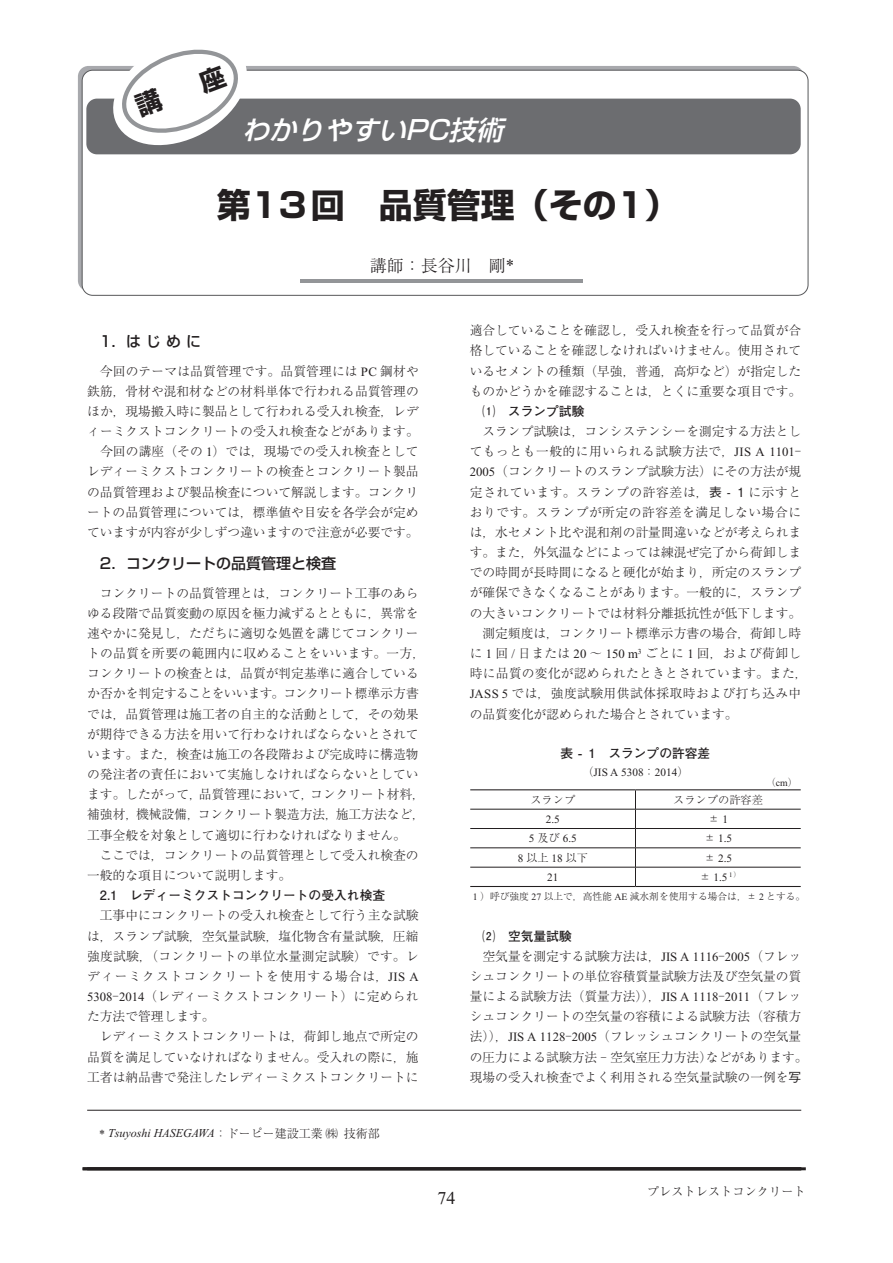
<style>
.page{position:relative;width:893px;height:1263px;background:#fff}
.page>*{position:absolute;margin:0;border:0;box-sizing:border-box;transform-origin:0 0}
.t1{font:700 34.05px "Shin Go Pr 6";color:#231f20}
.t2{font:italic 500 26.55px "Shin Go Pr 6";color:#fff}
.t3{font:18px "Times New Roman";color:#231f20}
.t4{font:300 16.95px "Ryumin Pr 6";color:#231f20}
.t5{font:500 15px "Shin Go Pro";color:#231f20}
.t6{font:300 12.75px/20.1px "Ryumin Pr 6";color:#231f20;text-align:justify}
.t7{font:700 12.75px "Futo Go B101 Pro";color:#231f20}
.t8{font:300 12.75px "Ryumin Pr 6";letter-spacing:.04em;color:#231f20}
.t9{font:300 12.75px "Ryumin Pr 6";letter-spacing:.03em;color:#231f20}
.t10{font:300 12.75px "Ryumin Pr 6";letter-spacing:.035em;color:#231f20}
.t11{font:300 12.75px "Ryumin Pr 6";letter-spacing:.02em;color:#231f20}
.t12{font:300 12.75px "Ryumin Pr 6";letter-spacing:.05em;color:#231f20}
.t13{font:300 12.75px "Ryumin Pr 6";letter-spacing:.045em;color:#231f20}
.t14{font:300 12.15px "Ryumin Pr 6";color:#231f20}
.t15{font:italic 12px "Times New Roman";color:#231f20}
.t16{font:11.25px "Times New Roman";color:#231f20}
.t17{font:300 11.25px "Ryumin Pr 6";color:#231f20}
.t18{font:300 9.75px "Ryumin Pr 6";color:#231f20}
.s1{font-family:"Times New Roman";font-weight:400}
.s2{font-family:"Shuei Min Pr 6 N L";font-weight:400}
.s3{font-style:normal}
.s4{font-family:"Ryumin Pr 6";font-weight:300;font-style:normal}
.s5{font-family:"Gothic BBB Pr 6";font-weight:500}
.s6{font-family:"Ryumin Pr 6";font-weight:300}
.s7{font-family:"Ryumin Pro"}
</style>
<div class="page">
<hr style="left:83px;top:1167px;width:718px;height:3px;background:#231f20">
<div style="left:82px;top:70px;width:726px;height:226px;border:1px solid #57585a;border-radius:11px"></div>
<div style="left:86px;top:99px;width:715px;height:55px;background:#6c6d70;border-radius:11px"></div>
<hr style="left:300px;top:279px;width:282px;height:3px;background:#939598">
<hr style="left:87px;top:1110px;width:714px;height:1px;background:#231f20">
<hr style="left:470px;top:789px;width:165px;height:1px;background:#231f20">
<hr style="left:635px;top:789px;width:166px;height:1px;background:#231f20">
<hr style="left:470px;top:886px;width:165px;height:1px;background:#231f20">
<hr style="left:635px;top:886px;width:166px;height:1px;background:#231f20">
<hr style="left:470px;top:809px;width:165px;height:1px;background:#231f20">
<hr style="left:635px;top:809px;width:166px;height:1px;background:#231f20">
<hr style="left:470px;top:828px;width:165px;height:1px;background:#231f20">
<hr style="left:635px;top:828px;width:166px;height:1px;background:#231f20">
<hr style="left:470px;top:847px;width:165px;height:1px;background:#231f20">
<hr style="left:635px;top:847px;width:166px;height:1px;background:#231f20">
<hr style="left:470px;top:867px;width:165px;height:1px;background:#231f20">
<hr style="left:635px;top:867px;width:166px;height:1px;background:#231f20">
<svg style="left:635px;top:790px;width:1px;height:96px"></svg>
<svg style="left:103px;top:49px;width:148px;height:106px"></svg>
<h2 class="t2" style="left:242px;top:108px;width:272px">わかりやすいPC技術</h2>
<h1 class="t1" style="left:217px;top:178px;width:463px">第13回　品質管理（その1）</h1>
<h3 class="t4" style="left:370px;top:253px;width:146px">講師：長谷川 剛<span class="s1">*</span></h3>
<p class="t5" style="left:100px;top:329px;width:103px">1．はじめに</p>
<p class="t6" style="left:87px;top:360px;width:333px;text-align:right">今回のテーマは品質管理です。品質管理には <span class="s1">PC</span> 鋼材や鉄筋，骨材や混和材などの材料単体で行われる品質管理のほか，現場搬入時に製品として行われる受入れ検査，レディーミクストコンクリートの受入れ検査などがあります。今回の講座（その <span class="s1">1</span>）では，現場での受入れ検査としてレディーミクストコンクリートの検査とコンクリート製品の品質管理および製品検査について解説します。コンクリートの品質管理については，標準値や目安を各学会が定めていますが内容が少しずつ違いますので注意が必要です。</p>
<p class="t5" style="left:100px;top:550px;width:238px">2．コンクリートの品質管理と検査</p>
<p class="t6" style="left:87px;top:582px;width:339px;text-align:left;text-indent:13px">コンクリートの品質管理とは，コンクリート工事のあらゆる段階で品質変動の原因を極力減ずるとともに，異常を速やかに発見し，ただちに適切な処置を講じてコンクリートの品質を所要の範囲内に収めることをいいます。一方，コンクリートの検査とは，品質が判定基準に適合しているか否かを判定することをいいます。コンクリート標準示方書では，品質管理は施工者の自主的な活動として，その効果が期待できる方法を用いて行わなければならないとされています。また，検査は施工の各段階および完成時に構造物の発注者の責任において実施しなければならないとしています。したがって，品質管理において，コンクリート材料，補強材，機械設備，コンクリート製造方法，施工方法など，工事全般を対象として適切に行わなければなりません。</p>
<p class="t6" style="left:87px;top:844px;width:333px;text-indent:13px">ここでは，コンクリートの品質管理として受入れ検査の一般的な項目について説明します。</p>
<p class="t7" style="left:100px;top:885px;width:287px">2.1　レディーミクストコンクリートの受入れ検査</p>
<p class="t6" style="left:87px;top:905px;width:333px;text-indent:13px">工事中にコンクリートの受入れ検査として行う主な試験は，スランプ試験，空気量試験，塩化物含有量試験，圧縮強度試験，（コンクリートの単位水量測定試験）です。レディーミクストコンクリートを使用する場合は，<span class="s1">JIS A 5308</span><span class="s2">-</span><span class="s1">2014</span>（レディーミクストコンクリート）に定められた方法で管理します。</p>
<p class="t6" style="left:87px;top:1026px;width:333px;text-indent:13px">レディーミクストコンクリートは，荷卸し地点で所定の品質を満足していなければなりません。受入れの際に，施工者は納品書で発注したレディーミクストコンクリートに</p>
<p class="t15" style="left:99px;top:1127px;width:282px"><span class="s3">*</span> Tsuyoshi HASEGAWA<span class="s4">：ドーピー建設工業㈱技術部</span></p>
<p class="t6" style="left:470px;top:320px;width:333px">適合していることを確認し，受入れ検査を行って品質が合格していることを確認しなければいけません。使用されているセメントの種類（早強，普通，高炉など）が指定したものかどうかを確認することは，とくに重要な項目です。</p>
<p class="t7" style="left:482px;top:401px;width:103px">⑴　スランプ試験</p>
<p class="t6" style="left:482px;top:420px;width:320px">スランプ試験は，コンシステンシーを測定する方法とし</p>
<p class="t8" style="left:470px;top:441px;width:333px">てもっとも一般的に用いられる試験方法で，<span class="s1">JIS A 1101</span><span class="s2">-</span></p>
<p class="t6" style="left:470px;top:461px;width:333px"><span class="s1">2005</span>（コンクリートのスランプ試験方法）にその方法が規</p>
<p class="t12" style="left:470px;top:482px;width:333px">定されています。スランプの許容差は，<span class="s5">表 - 1</span> に示すと</p>
<p class="t13" style="left:470px;top:502px;width:333px">おりです。スランプが所定の許容差を満足しない場合に</p>
<p class="t6" style="left:470px;top:521px;width:333px">は，水セメント比や混和剤の計量間違いなどが考えられま</p>
<p class="t6" style="left:470px;top:541px;width:333px">す。また，外気温などによっては練混ぜ完了から荷卸しま</p>
<p class="t6" style="left:470px;top:562px;width:333px">での時間が長時間になると硬化が始まり，所定のスランプ</p>
<p class="t6" style="left:470px;top:582px;width:333px">が確保できなくなることがあります。一般的に，スランプ</p>
<p class="t6" style="left:470px;top:602px;width:333px">の大きいコンクリートでは材料分離抵抗性が低下します。</p>
<p class="t6" style="left:482px;top:622px;width:320px">測定頻度は，コンクリート標準示方書の場合，荷卸し時</p>
<p class="t9" style="left:470px;top:643px;width:333px">に <span class="s1">1</span> 回 <span class="s1">/</span> 日または <span class="s1">20</span> ～ <span class="s1">150 m</span><sup>3</sup> ごとに <span class="s1">1</span> 回，および荷卸し</p>
<p class="t11" style="left:470px;top:663px;width:339px">時に品質の変化が認められたときとされています。また，</p>
<p class="t10" style="left:470px;top:684px;width:333px"><span class="s1">JASS 5</span> では，強度試験用供試体採取時および打ち込み中</p>
<p class="t6" style="left:470px;top:703px;width:269px">の品質変化が認められた場合とされています。</p>
<p class="t7" style="left:561px;top:743px;width:151px">表 - 1　スランプの許容差</p>
<p class="t16" style="left:582px;top:766px;width:108px"><span class="s6">（</span>JIS A 5308<span class="s6">：</span>2014<span class="s6">）</span></p>
<p class="t18" style="left:766px;top:775px;width:33px">（<span class="s1">cm</span>）</p>
<p class="t17" style="left:530px;top:791px;width:46px">スランプ</p>
<p class="t17" style="left:673px;top:791px;width:92px">スランプの許容差</p>
<p class="t16" style="left:546px;top:813px;width:16px">2.5</p>
<p class="t17" style="left:708px;top:810px;width:21px">± <span class="s1">1</span></p>
<p class="t16" style="left:529px;top:832px;width:49px">5 <span class="s6">及び</span> 6.5</p>
<p class="t16" style="left:704px;top:832px;width:30px"><span class="s6">±</span> 1.5</p>
<p class="t17" style="left:518px;top:849px;width:72px"><span class="s1">8</span> 以上 <span class="s1">18</span> 以下</p>
<p class="t16" style="left:704px;top:852px;width:30px"><span class="s6">±</span> 2.5</p>
<p class="t16" style="left:547px;top:871px;width:13px">21</p>
<p class="t16" style="left:699px;top:871px;width:42px"><span class="s6">±</span> 1.5 <sup>1</sup><sup>）</sup></p>
<p class="t18" style="left:473px;top:888px;width:334px"><span class="s1">1</span> ）呼び強度 <span class="s1">27</span> 以上で，高性能 <span class="s1">AE</span> 減水剤を使用する場合は，± <span class="s1">2</span> とする。</p>
<p class="t7" style="left:483px;top:925px;width:91px">⑵　空気量試験</p>
<p class="t6" style="left:470px;top:945px;width:339px;text-align:center">空気量を測定する試験方法は，<span class="s1">JIS A 1116</span><span class="s2">-</span><span class="s1">2005</span>（フレッ<br>シュコンクリートの単位容積質量試験方法及び空気量の質量による試験方法（質量方法）），<span class="s1">JIS A 1118</span><span class="s2">-</span><span class="s1">2011</span>（フレッシュコンクリートの空気量の容積による試験方法（容積方法）），<span class="s1">JIS A 1128</span><span class="s2">-</span><span class="s1">2005</span>（フレッシュコンクリートの空気量の圧力による試験方法 <span class="s7">-</span> 空気室圧力方法）などがあります。現場の受入れ検査でよく利用される空気量試験の一例を<span class="s5">写</span></p>
<h3 class="t3" style="left:437px;top:1188px;width:19px">74</h3>
<p class="t14" style="left:647px;top:1181px;width:160px">プレストレストコンクリート</p>
</div>
